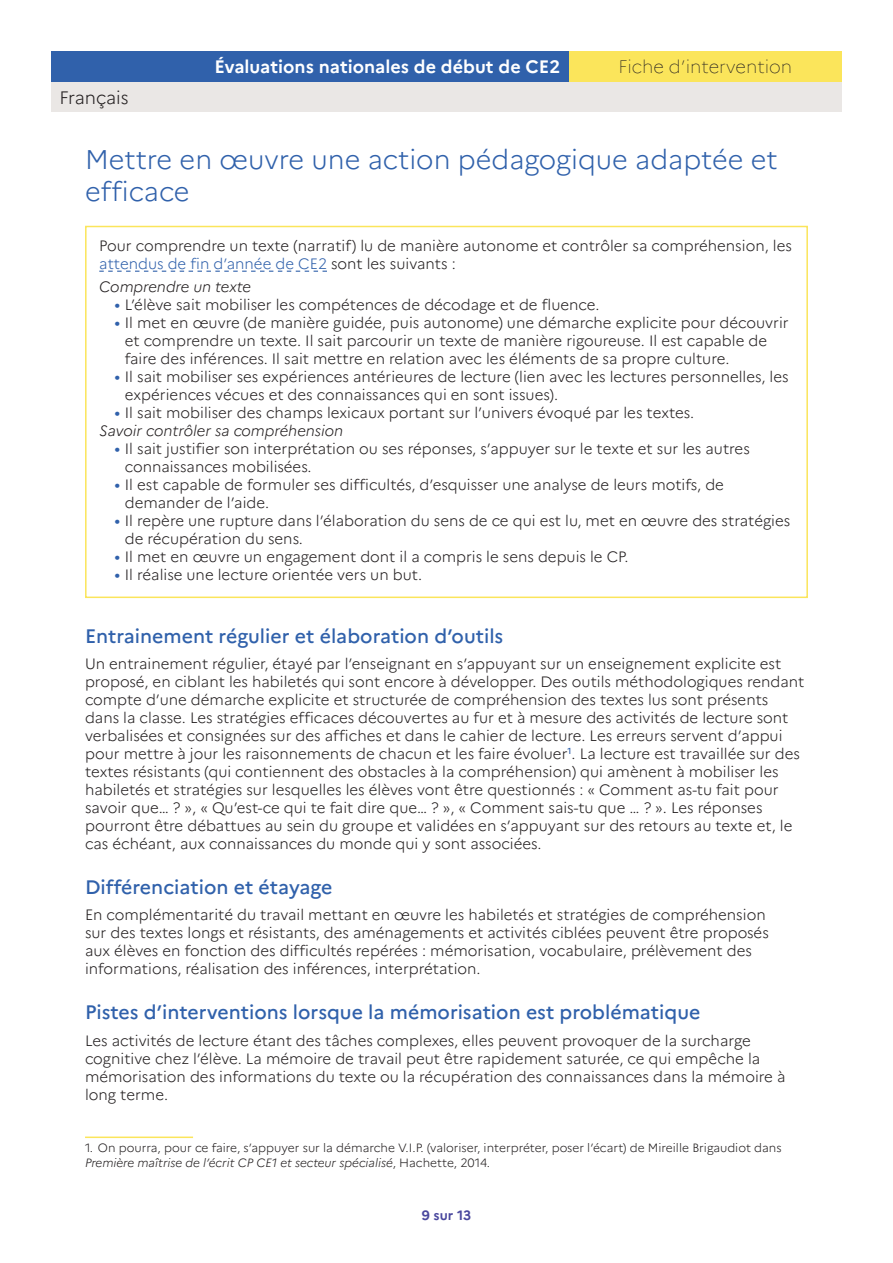
<style>
.page{position:relative;width:893px;height:1263px;background:#fff}
.page>*{position:absolute;margin:0;border:0;box-sizing:border-box;transform-origin:0 0}
._02_titre_1{font:300 27px/32.4px "Marianne";color:#3061ab}
._03_titre_2{font:500 19.5px "Marianne";color:#3061ab}
.t1{font:700 18px "Marianne";color:#fff}
.t2{font:100 18px "Marianne";color:#231f20}
.t3{font:300 18px "Marianne";color:#231f20}
.Texte_courant{font:300 15px/18px "Marianne";color:#231f20}
._08_txt_encadré{font:300 15px/18px "Marianne";color:#231f20}
._08_txt_encadré-2{font:italic 300 15px "Marianne";color:#231f20}
.t4{font:700 13.5px "Marianne";color:#4a489e}
._11_note_bas_de_page{font:300 12px/15px "Marianne";color:#231f20}
.s1{color:#3061ab}
.s2{font-weight:400;font-size:16.5px;color:#3061ab}
.s3{font-style:italic}
</style>
<div class="page">
<div style="left:51px;top:82px;width:791px;height:30px;background:#eae7e5"></div>
<div style="left:569px;top:51px;width:273px;height:31px;background:#fbe55b"></div>
<div style="left:51px;top:51px;width:518px;height:31px;background:#3061ab"></div>
<svg style="left:99px;top:271px;width:228px;height:1px"></svg>
<div style="left:85px;top:226px;width:723px;height:372px;border:2px solid #fbe55b"></div>
<hr style="left:85px;top:1136px;width:108px;height:2px;background:#fbe55b">
<p class="t3" style="left:60px;top:86px;width:71px">Français</p>
<p class="t1" style="left:215px;top:56px;width:347px">Évaluations nationales de début de CE2</p>
<p class="t2" style="left:618px;top:56px;width:175px">Fiche d’intervention</p>
<p class="_02_titre_1" style="left:85px;top:143px;width:694px">Mettre en œuvre une action pédagogique adaptée et efficace</p>
<p class="_08_txt_encadré" style="left:99px;top:237px;width:694px">Pour comprendre un texte (narratif) lu de manière autonome et contrôler sa compréhension, les <span class="s1">attendus de fin d’année de CE2</span> sont les suivants :</p>
<p class="_08_txt_encadré-2" style="left:99px;top:275px;width:153px">Comprendre un texte</p>
<p class="Texte_courant" style="left:115px;top:295px;width:486px"><span class="s2">•</span> L’élève sait mobiliser les compétences de décodage et de fluence.</p>
<p class="Texte_courant" style="left:125px;top:313px;width:665px;text-indent:-10px"><span class="s2">•</span> Il met en œuvre (de manière guidée, puis autonome) une démarche explicite pour découvrir et comprendre un texte. Il sait parcourir un texte de manière rigoureuse. Il est capable de faire des inférences. Il sait mettre en relation avec les éléments de sa propre culture.</p>
<p class="Texte_courant" style="left:125px;top:367px;width:665px;text-indent:-10px"><span class="s2">•</span> Il sait mobiliser ses expériences antérieures de lecture (lien avec les lectures personnelles, les expériences vécues et des connaissances qui en sont issues).</p>
<p class="Texte_courant" style="left:115px;top:403px;width:581px"><span class="s2">•</span> Il sait mobiliser des champs lexicaux portant sur l’univers évoqué par les textes.</p>
<p class="_08_txt_encadré-2" style="left:99px;top:419px;width:246px">Savoir contrôler sa compréhension</p>
<p class="Texte_courant" style="left:125px;top:439px;width:627px;text-indent:-10px"><span class="s2">•</span> Il sait justifier son interprétation ou ses réponses, s’appuyer sur le texte et sur les autres connaissances mobilisées.</p>
<p class="Texte_courant" style="left:125px;top:475px;width:601px;text-indent:-10px"><span class="s2">•</span> Il est capable de formuler ses difficultés, d’esquisser une analyse de leurs motifs, de demander de l’aide.</p>
<p class="Texte_courant" style="left:125px;top:511px;width:667px;text-indent:-10px"><span class="s2">•</span> Il repère une rupture dans l’élaboration du sens de ce qui est lu, met en œuvre des stratégies de récupération du sens.</p>
<p class="Texte_courant" style="left:115px;top:547px;width:515px"><span class="s2">•</span> Il met en œuvre un engagement dont il a compris le sens depuis le CP.</p>
<p class="Texte_courant" style="left:115px;top:565px;width:309px"><span class="s2">•</span> Il réalise une lecture orientée vers un but.</p>
<p class="_03_titre_2" style="left:85px;top:624px;width:420px">Entrainement régulier et élaboration d’outils</p>
<p class="Texte_courant" style="left:85px;top:655px;width:721px">Un entrainement régulier, étayé par l’enseignant en s’appuyant sur un enseignement explicite est proposé, en ciblant les habiletés qui sont encore à développer. Des outils méthodologiques rendant compte d’une démarche explicite et structurée de compréhension des textes lus sont présents dans la classe. Les stratégies efficaces découvertes au fur et à mesure des activités de lecture sont verbalisées et consignées sur des affiches et dans le cahier de lecture. Les erreurs servent d’appui pour mettre à jour les raisonnements de chacun et les faire évoluer<sup>1</sup>. La lecture est travaillée sur des textes résistants (qui contiennent des obstacles à la compréhension) qui amènent à mobiliser les habiletés et stratégies sur lesquelles les élèves vont être questionnés : « Comment as-tu fait pour savoir que… ? », « Qu’est-ce qui te fait dire que… ? », « Comment sais-tu que … ? ». Les réponses pourront être débattues au sein du groupe et validées en s’appuyant sur des retours au texte et, le cas échéant, aux connaissances du monde qui y sont associées.</p>
<p class="_03_titre_2" style="left:85px;top:875px;width:249px">Différenciation et étayage</p>
<p class="Texte_courant" style="left:85px;top:906px;width:685px">En complémentarité du travail mettant en œuvre les habiletés et stratégies de compréhension sur des textes longs et résistants, des aménagements et activités ciblées peuvent être proposés aux élèves en fonction des difficultés repérées : mémorisation, vocabulaire, prélèvement des informations, réalisation des inférences, interprétation.</p>
<p class="_03_titre_2" style="left:85px;top:1000px;width:617px">Pistes d’interventions lorsque la mémorisation est problématique</p>
<p class="Texte_courant" style="left:85px;top:1031px;width:702px">Les activités de lecture étant des tâches complexes, elles peuvent provoquer de la surcharge cognitive chez l’élève. La mémoire de travail peut être rapidement saturée, ce qui empêche la mémorisation des informations du texte ou la récupération des connaissances dans la mémoire à long terme.</p>
<p class="_11_note_bas_de_page" style="left:85px;top:1140px;width:698px">1. On pourra, pour ce faire, s’appuyer sur la démarche V.I.P. (valoriser, interpréter, poser l’écart) de Mireille Brigaudiot dans<br><span class="s3">Première maîtrise de l’écrit CP CE1 et secteur spécialisé</span>, Hachette, 2014.</p>
<p class="t4" style="left:422px;top:1207px;width:51px">9 sur 13</p>
</div>
